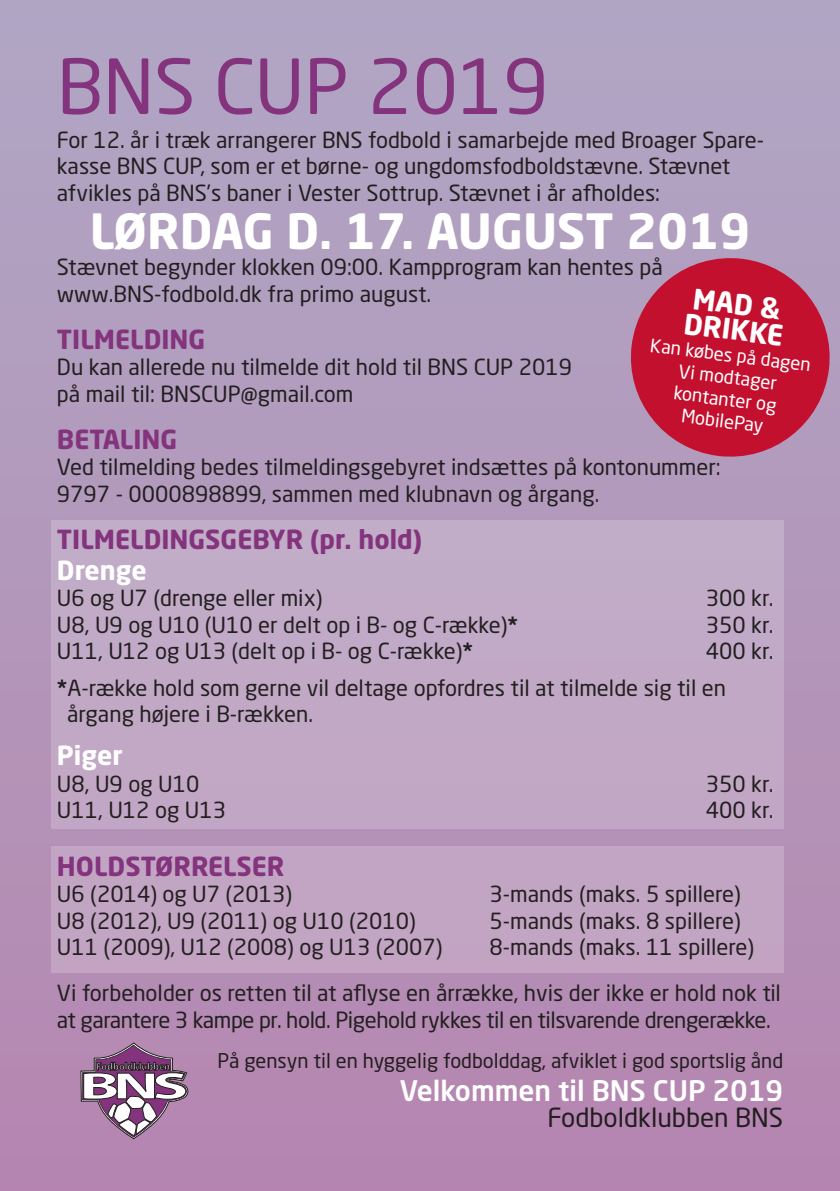
<style>
.page{position:relative;width:840px;height:1191px;background:#fff}
.page>*{position:absolute;margin:0;border:0;box-sizing:border-box;transform-origin:0 0}
.t1{font:74.8px "Neo Sans Std";color:#84337d}
.t2{font:700 48px "Neo Sans Std";color:#fff}
.t3{font:500 28px "Neo Sans Std";color:#fff}
.t4{font:700 28px/26px "Neo Sans Std";color:#fff}
.t5{font:700 26px "Neo Sans Std";color:#84337d}
.t6{font:26px "Neo Sans Std";color:#231f20}
.t7{font:700 26px "Neo Sans Std";color:#fff}
.t8{font:22px/26.4px "Neo Sans Std";color:#231f20}
.t9{font:22px "Neo Sans Std";letter-spacing:-.02em;color:#231f20}
.t10{font:20px "Neo Sans Std";color:#231f20}
.t11{font:18.4px/22px "Neo Sans Std";color:#fff;text-align:center}
.s1{font-weight:700}
</style>
<div class="page">
<div style="left:0;top:0;width:839px;height:1191px;background:linear-gradient(to bottom,#b0a7c4,#b587b1)"></div>
<div style="left:51px;top:521px;width:731px;height:308px;background:#c1a9c6"></div>
<div style="left:51px;top:846px;width:731px;height:126px;background:#c2a4c3"></div>
<svg style="left:80px;top:1042px;width:111px;height:97px"></svg>
<svg style="left:624px;top:252px;width:211px;height:210px;background:#bd3a5a"></svg>
<h1 class="t1" style="left:57px;top:41px;width:493px">BNS CUP 2019</h1>
<p class="t8" style="left:57px;top:126px;width:708px">For 12. år i træk arrangerer BNS fodbold i samarbejde med Broager Spare&shy;kasse BNS CUP, som er et børne- og ungdomsfodboldstævne. Stævnet afvikles på BNS’s baner i Vester Sottrup. Stævnet i år afholdes:</p>
<h2 class="t2" style="left:90px;top:200px;width:661px">LØRDAG D. 17. AUGUST 2019</h2>
<p class="t8" style="left:57px;top:253px;width:607px">Stævnet begynder klokken 09:00. Kampprogram kan hentes på www.BNS-fodbold.dk fra primo august.</p>
<p class="t5" style="left:57px;top:322px;width:150px">TILMELDING</p>
<p class="t8" style="left:57px;top:353px;width:516px">Du kan allerede nu tilmelde dit hold til BNS CUP 2019 på mail til: BNSCUP@gmail.com</p>
<p class="t5" style="left:57px;top:422px;width:122px">BETALING</p>
<p class="t8" style="left:57px;top:453px;width:665px">Ved tilmelding bedes tilmeldingsgebyret indsættes på kontonummer:<br>9797 - 0000898899, sammen med klubnavn og årgang.</p>
<p class="t5" style="left:57px;top:522px;width:366px">TILMELDINGSGEBYR (pr. hold)</p>
<p class="t7" style="left:57px;top:554px;width:91px">Drenge</p>
<p class="t8" style="left:57px;top:585px;width:267px">U6 og U7 (drenge eller mix)</p>
<p class="t8" style="left:705px;top:585px;width:69px">300 kr.</p>
<p class="t8" style="left:57px;top:611px;width:462px">U8, U9 og U10 (U10 er delt op i B- og C-række)<span class="s1">*</span></p>
<p class="t8" style="left:705px;top:611px;width:69px">350 kr.</p>
<p class="t8" style="left:57px;top:637px;width:417px">U11, U12 og U13 (delt op i B- og C-række)<span class="s1">*</span></p>
<p class="t4" style="left:688px;top:284px;width:101px;rotate:7deg">MAD &amp;<br>DRIKKE</p>
<p class="t11" style="left:651px;top:334px;width:163px;rotate:7deg">Kan købes på dagen<br>Vi modtager kontanter og<br>MobilePay</p>
<p class="t8" style="left:57px;top:632px;width:717px;line-height:36.4px;text-indent:648px">400 kr. <span class="s1">*</span>A-række hold som gerne vil deltage opfordres til at tilmelde sig til en</p>
<p class="t8" style="left:67px;top:700px;width:247px">årgang højere i B-rækken.</p>
<p class="t7" style="left:57px;top:739px;width:67px">Piger</p>
<p class="t8" style="left:57px;top:770px;width:144px">U8, U9 og U10</p>
<p class="t8" style="left:705px;top:770px;width:69px">350 kr.</p>
<p class="t8" style="left:57px;top:796px;width:170px">U11, U12 og U13</p>
<p class="t8" style="left:705px;top:796px;width:69px">400 kr.</p>
<p class="t5" style="left:57px;top:849px;width:229px">HOLDSTØRRELSER</p>
<p class="t8" style="left:57px;top:880px;width:237px">U6 (2014) og U7 (2013)</p>
<p class="t8" style="left:489px;top:880px;width:253px">3-mands (maks. 5 spillere)</p>
<p class="t8" style="left:57px;top:907px;width:360px">U8 (2012), U9 (2011) og U10 (2010)</p>
<p class="t8" style="left:489px;top:907px;width:253px">5-mands (maks. 8 spillere)</p>
<p class="t8" style="left:57px;top:933px;width:387px">U11 (2009), U12 (2008) og U13 (2007)</p>
<p class="t8" style="left:57px;top:923px;width:725px;line-height:46.4px;text-indent:432px">8-mands (maks. 11 spillere)<br>Vi forbeholder os retten til at aflyse en årrække, hvis der ikke er hold nok til</p>
<p class="t9" style="left:57px;top:1006px;width:715px">at garantere 3 kampe pr. hold. Pigehold rykkes til en tilsvarende drengerække.</p>
<p class="t10" style="left:217px;top:1048px;width:567px">På gensyn til en hyggelig fodbolddag, afviklet i god sportslig ånd</p>
<p class="t3" style="left:399px;top:1073px;width:384px">Velkommen til BNS CUP 2019</p>
<p class="t6" style="left:547px;top:1102px;width:237px">Fodboldklubben BNS</p>
</div>
